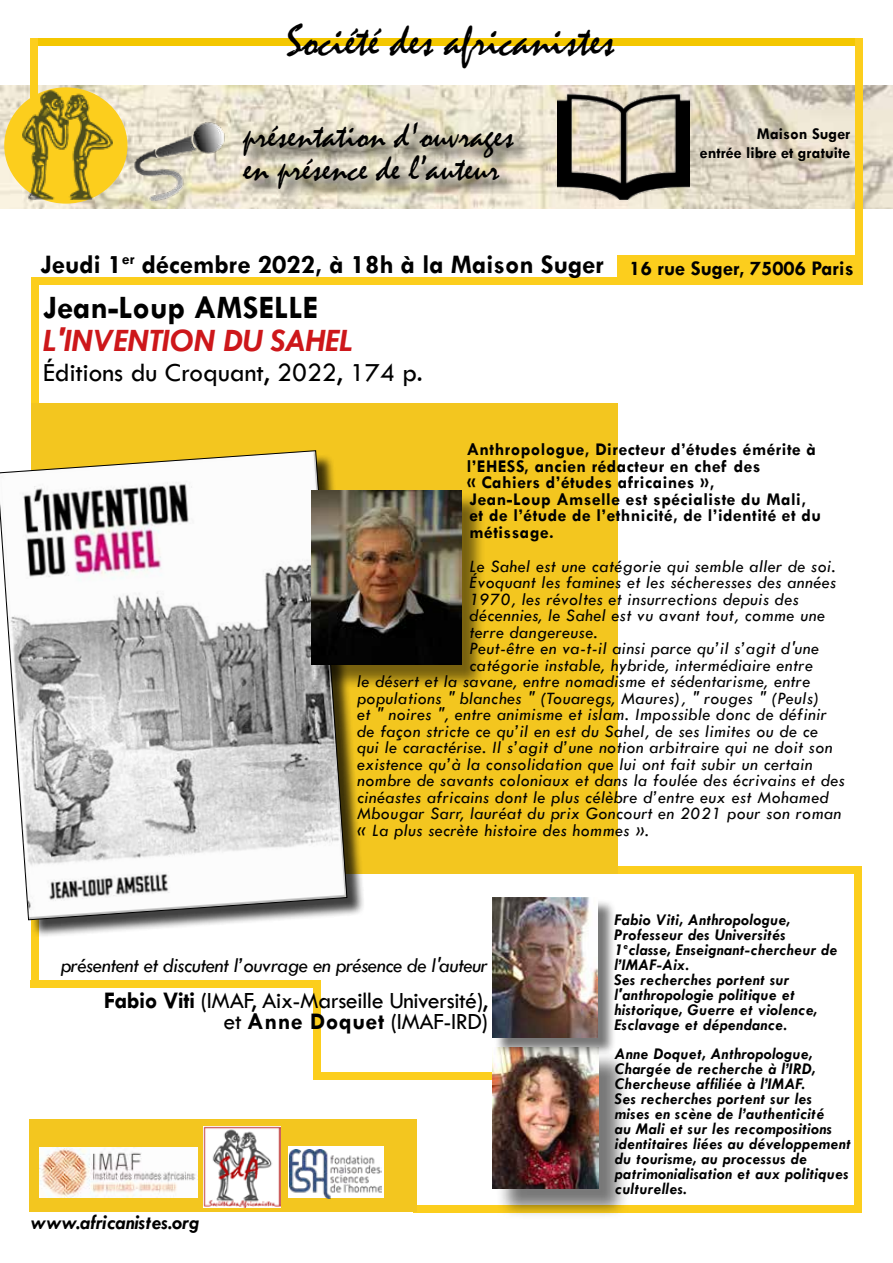
<style>
.page{position:relative;width:893px;height:1263px;background:#fff}
.page>*{position:absolute;margin:0;border:0;box-sizing:border-box;transform-origin:0 0}
.t1{font:45px "Mistral";color:#000}
.t2{font:36px/33px "Mistral";color:#000}
.t3{font:italic 700 33px "Tw Cen";color:#cd171a}
.t4{font:700 33px "Tw Cen";color:#000}
.t5{font:700 27px "Tw Cen";color:#000}
.t6{font:27px "Tw Cen";color:#000}
.t7{font:24px/21px "Tw Cen";letter-spacing:-.02em;color:#000;text-align:right}
.t8{font:italic 21px "Tw Cen";letter-spacing:-.02em;color:#000}
.t9{font:700 21px "Tw Cen";color:#000}
.t10{font:italic 700 21px "Tw Cen";color:#000}
.t11{font:italic 18px "Tw Cen";letter-spacing:.025em;color:#000}
.t12{font:700 18px/16.5px "Tw Cen";letter-spacing:.025em;color:#000}
.t13{font:italic 700 16.5px/15px "Tw Cen";letter-spacing:.025em;color:#000}
.t14{font:700 16.5px/19.8px "Tw Cen";color:#000;text-align:right}
.s1{font-weight:700}
</style>
<div class="page">
<img style="left:0;top:86px;width:893px;height:122px">
<div style="left:4px;top:87px;width:123px;height:117px;background:#fcce1d;border-radius:50%"></div>
<img style="left:22px;top:91px;width:90px;height:108px">
<img style="left:133px;top:119px;width:96px;height:82px">
<img style="left:557px;top:85px;width:132px;height:123px">
<div style="left:31px;top:38px;width:830px;height:7px;background:#f4c700"></div>
<div style="left:30px;top:38px;width:8px;height:60px;background:#fcce1d"></div>
<div style="left:244px;top:123px;width:287px;height:83px;background:#000;opacity:.75"></div>
<div style="left:314px;top:980px;width:7px;height:100px;background:#fcce1d"></div>
<div style="left:31px;top:277px;width:831px;height:7px;background:#fcce1d"></div>
<div style="left:618px;top:255px;width:241px;height:22px;background:#fcce1d"></div>
<div style="left:855px;top:866px;width:7px;height:346px;background:#fcce1d"></div>
<div style="left:31px;top:980px;width:290px;height:8px;background:#fcce1d"></div>
<div style="left:31px;top:277px;width:7px;height:182px;background:#fcce1d"></div>
<div style="left:414px;top:1205px;width:448px;height:7px;background:#fcce1d"></div>
<div style="left:314px;top:1073px;width:201px;height:7px;background:#fcce1d"></div>
<div style="left:496px;top:1051px;width:133px;height:169px;background:#000;opacity:.53"></div>
<img style="left:492px;top:1055px;width:107px;height:133px">
<div style="left:495px;top:899px;width:121px;height:157px;background:#000;opacity:.53"></div>
<img style="left:492px;top:897px;width:105px;height:140px">
<div style="left:29px;top:1119px;width:388px;height:93px;background:#f3c61f"></div>
<img style="left:204px;top:1127px;width:76px;height:80px">
<img style="left:39px;top:1147px;width:158px;height:50px">
<div style="left:31px;top:892px;width:7px;height:96px;background:#fcce1d"></div>
<div style="left:616px;top:866px;width:246px;height:7px;background:#fcce1d"></div>
<div style="left:288px;top:1146px;width:96px;height:52px;background:#fff"></div>
<img style="left:290px;top:1149px;width:91px;height:49px">
<div style="left:31px;top:403px;width:586px;height:470px;background:#f3c61f"></div>
<div style="left:0;top:453px;width:365px;height:485px;background:#000;opacity:.75"></div>
<svg style="left:0;top:450px;width:347px;height:470px;background:#cac7c3"></svg>
<div style="left:314px;top:493px;width:172px;height:197px;background:#000;opacity:.51"></div>
<img style="left:311px;top:490px;width:150px;height:174px">
<div style="left:855px;top:38px;width:8px;height:247px;background:#fcce1d"></div>
<h1 class="t1" style="left:287px;top:16px;width:329px">Société des africanistes</h1>
<h2 class="t2" style="left:243px;top:120px;width:272px">présentation d'ouvrages en présence de l’auteur</h2>
<p class="t14" style="left:700px;top:123px;width:152px">Maison Suger<br>entrée libre et gratuite</p>
<h3 class="t5" style="left:40px;top:248px;width:565px">Jeudi 1<sup>er</sup> décembre 2022, à 18h à la Maison Suger</h3>
<h3 class="t4" style="left:43px;top:288px;width:277px">Jean-Loup AMSELLE</h3>
<h3 class="t3" style="left:43px;top:321px;width:312px">L'INVENTION DU SAHEL</h3>
<h3 class="t6" style="left:43px;top:357px;width:381px">Éditions du Croquant, 2022, 174 p.</h3>
<p class="t9" style="left:630px;top:256px;width:226px">16 rue Suger, 75006 Paris</p>
<p class="t12" style="left:467px;top:441px;width:356px">Anthropologue, Directeur d’études émérite à l’EHESS, ancien rédacteur en chef des<br>« Cahiers d’études africaines »,<br>Jean-Loup Amselle est spécialiste du Mali, et de l’étude de l’ethnicité, de l’identité et du métissage.</p>
<p class="t11" style="left:470px;top:555px;width:367px">Le Sahel est une catégorie qui semble aller de soi.</p>
<p class="t11" style="left:470px;top:572px;width:368px">Évoquant les famines et les sécheresses des années</p>
<p class="t11" style="left:470px;top:588px;width:331px">1970, les révoltes et insurrections depuis des</p>
<p class="t11" style="left:470px;top:605px;width:357px">décennies, le Sahel est vu avant tout, comme une</p>
<p class="t11" style="left:470px;top:621px;width:129px">terre dangereuse.</p>
<p class="t11" style="left:470px;top:638px;width:351px">Peut-être en va-t-il ainsi parce qu’il s’agit d'une</p>
<p class="t11" style="left:470px;top:654px;width:345px">catégorie instable, hybride, intermédiaire entre</p>
<p class="t11" style="left:357px;top:671px;width:455px">le désert et la savane, entre nomadisme et sédentarisme, entre</p>
<p class="t11" style="left:357px;top:687px;width:464px">populations " blanches " (Touaregs, Maures), " rouges " (Peuls)</p>
<p class="t11" style="left:357px;top:704px;width:471px">et " noires ", entre animisme et islam. Impossible donc de définir</p>
<p class="t11" style="left:357px;top:720px;width:462px">de façon stricte ce qu’il en est du Sahel, de ses limites ou de ce</p>
<p class="t11" style="left:357px;top:737px;width:477px">qui le caractérise. Il s’agit d’une notion arbitraire qui ne doit son</p>
<p class="t11" style="left:357px;top:753px;width:457px">existence qu’à la consolidation que lui ont fait subir un certain</p>
<p class="t11" style="left:357px;top:770px;width:489px">nombre de savants coloniaux et dans la foulée des écrivains et des</p>
<p class="t11" style="left:357px;top:786px;width:473px">cinéastes africains dont le plus célèbre d’entre eux est Mohamed</p>
<p class="t11" style="left:357px;top:803px;width:486px">Mbougar Sarr, lauréat du prix Goncourt en 2021 pour son roman</p>
<p class="t11" style="left:357px;top:819px;width:293px">« La plus secrète histoire des hommes ».</p>
<p class="t8" style="left:61px;top:953px;width:429px">présentent et discutent l’ouvrage en présence de l'auteur</p>
<h3 class="t7" style="left:104px;top:990px;width:386px"><span class="s1">Fabio Viti</span> (IMAF, Aix-Marseille Université), et <span class="s1">Anne Doquet</span> (IMAF-IRD)</h3>
<p class="t10" style="left:30px;top:1210px;width:170px">www.africanistes.org</p>
<p class="t13" style="left:614px;top:911px;width:224px">Fabio Viti, Anthropologue,<br>Professeur des Universités<br>1<sup>e</sup>classe, Enseignant-chercheur de l’IMAF-Aix.<br>Ses recherches portent sur l'anthropologie politique et historique, Guerre et violence,<br>Esclavage et dépendance.</p>
<p class="t13" style="left:615px;top:1045px;width:237px">Anne Doquet, Anthropologue,<br>Chargée de recherche à l’IRD,<br>Chercheuse affiliée à l’IMAF.<br>Ses recherches portent sur les mises en scène de l’authenticité<br>au Mali et sur les recompositions identitaires liées au développement du tourisme, au processus de patrimonialisation et aux politiques culturelles.</p>
</div>
